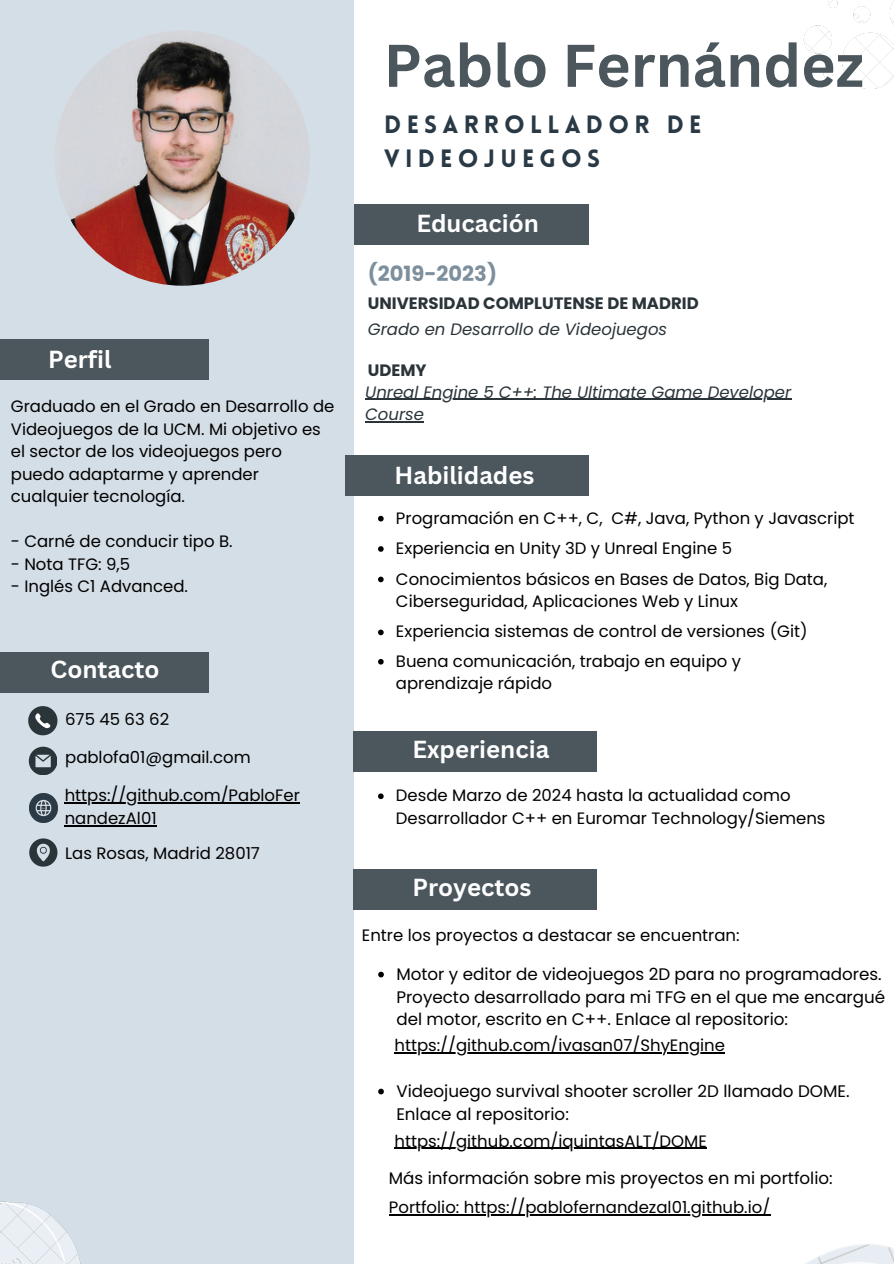
<style>
.page{position:relative;width:894px;height:1264px;background:#fff}
.page>*{position:absolute;margin:0;border:0;box-sizing:border-box;transform-origin:0 0}
.t1{font:700 58.8px "Canva Sans";color:#4b565d}
.t2{font:900 24.45px/33.8px "Lovelo";letter-spacing:.215em;color:#293945}
.t3{font:700 24px "Canva Sans";color:#fff}
.t4{font:700 21px "Poppins";color:#7d8f9d}
.t5{font:16.65px/22.8px "Poppins";color:#000}
.t6{font:16.5px/22.5px "Poppins";color:#000}
.t7{font:italic 16.5px/22.5px "Poppins";color:#2a3439}
.t8{font:700 16.5px "Poppins";color:#2a3439}
</style>
<div class="page">
<div style="left:345px;top:204px;width:243px;height:40px;background:#4b565d"></div>
<div style="left:0;top:0;width:354px;height:1263px;background:#d4dee6"></div>
<div style="left:0;top:340px;width:208px;height:40px;background:#4b565d"></div>
<div style="left:0;top:652px;width:208px;height:41px;background:#4b565d"></div>
<div style="left:345px;top:455px;width:243px;height:41px;background:#4b565d"></div>
<img style="left:498px;top:1147px;width:395px;height:116px">
<img style="left:0;top:1201px;width:81px;height:62px">
<img style="left:54px;top:30px;width:256px;height:256px;border-radius:50%">
<img style="left:803px;top:0;width:90px;height:89px">
<svg style="left:28px;top:706px;width:29px;height:29px"></svg>
<svg style="left:29px;top:746px;width:28px;height:28px"></svg>
<img style="left:29px;top:794px;width:28px;height:28px">
<svg style="left:29px;top:838px;width:28px;height:28px"></svg>
<div style="left:353px;top:868px;width:243px;height:41px;background:#4b565d"></div>
<hr style="left:65px;top:802px;width:235px;height:1px;background:#000">
<hr style="left:65px;top:825px;width:92px;height:1px;background:#000">
<svg style="left:378px;top:516px;width:5px;height:5px"></svg>
<svg style="left:378px;top:546px;width:5px;height:6px"></svg>
<svg style="left:378px;top:576px;width:5px;height:6px"></svg>
<svg style="left:378px;top:629px;width:5px;height:6px"></svg>
<svg style="left:378px;top:659px;width:5px;height:5px"></svg>
<svg style="left:378px;top:971px;width:6px;height:6px"></svg>
<hr style="left:394px;top:1052px;width:330px;height:1px;background:#000">
<svg style="left:378px;top:1088px;width:6px;height:6px"></svg>
<hr style="left:394px;top:1147px;width:312px;height:1px;background:#000">
<hr style="left:389px;top:1214px;width:381px;height:1px;background:#000">
<hr style="left:365px;top:399px;width:426px;height:1px;background:#2a3439">
<hr style="left:365px;top:421px;width:59px;height:1px;background:#2a3439">
<div style="left:353px;top:731px;width:243px;height:41px;background:#4b565d"></div>
<svg style="left:378px;top:793px;width:5px;height:6px"></svg>
<p class="t3" style="left:48px;top:342px;width:65px">Perfil</p>
<p class="t6" style="left:11px;top:395px;width:325px">Graduado en el Grado en Desarrollo de<br>Videojuegos de la UCM. Mi objetivo es el sector de los videojuegos pero puedo adaptarme y aprender cualquier tecnología.</p>
<p class="t6" style="left:11px;top:530px;width:223px">- Carné de conducir tipo B.</p>
<p class="t6" style="left:11px;top:552px;width:121px">- Nota TFG: 9,5</p>
<p class="t6" style="left:11px;top:575px;width:178px">- Inglés C1 Advanced.</p>
<p class="t3" style="left:51px;top:652px;width:110px">Contacto</p>
<p class="t6" style="left:65px;top:708px;width:105px">675 45 63 62</p>
<h2 class="t6" style="left:65px;top:746px;width:187px">pablofa01@gmail.com</h2>
<p class="t6" style="left:65px;top:784px;width:236px">https://github.com/PabloFer</p>
<p class="t6" style="left:65px;top:806px;width:93px">nandezAl01</p>
<p class="t6" style="left:65px;top:841px;width:196px">Las Rosas, Madrid 28017</p>
<h1 class="t1" style="left:383px;top:24px;width:481px">Pablo Fernández</h1>
<h2 class="t2" style="left:384px;top:110px;width:318px">DESARROLLADOR DE<br>VIDEOJUEGOS</h2>
<p class="t3" style="left:416px;top:207px;width:124px">Educación</p>
<p class="t4" style="left:368px;top:259px;width:131px">(2019-2023)</p>
<h2 class="t8" style="left:368px;top:292px;width:332px">UNIVERSIDAD COMPLUTENSE DE MADRID</h2>
<h3 class="t7" style="left:368px;top:317px;width:301px">Grado en Desarrollo de Videojuegos</h3>
<p class="t8" style="left:368px;top:358px;width:60px">UDEMY</p>
<p class="t7" style="left:365px;top:380px;width:427px">Unreal Engine 5 C++: The Ultimate Game Developer<br>Course</p>
<p class="t3" style="left:394px;top:459px;width:141px">Habilidades</p>
<p class="t6" style="left:396px;top:506px;width:460px">Programación en C++, C, C#, Java, Python y Javascript</p>
<p class="t6" style="left:396px;top:537px;width:337px">Experiencia en Unity 3D y Unreal Engine 5</p>
<h2 class="t6" style="left:396px;top:567px;width:432px">Conocimientos básicos en Bases de Datos, Big Data,<br>Ciberseguridad, Aplicaciones Web y Linux</h2>
<p class="t6" style="left:396px;top:620px;width:413px">Experiencia sistemas de control de versiones (Git)</p>
<p class="t6" style="left:396px;top:649px;width:346px">Buena comunicación, trabajo en equipo y aprendizaje rápido</p>
<p class="t3" style="left:412px;top:732px;width:138px">Experiencia</p>
<p class="t6" style="left:396px;top:784px;width:431px">Desde Marzo de 2024 hasta la actualidad como<br>Desarrollador C++ en Euromar Technology/Siemens</p>
<p class="t3" style="left:412px;top:870px;width:121px">Proyectos</p>
<p class="t6" style="left:362px;top:924px;width:379px">Entre los proyectos a destacar se encuentran:</p>
<p class="t5" style="left:396px;top:962px;width:490px">Motor y editor de videojuegos 2D para no programadores.<br>Proyecto desarrollado para mi TFG en el que me encargué del motor, escrito en C++. Enlace al repositorio:</p>
<p class="t6" style="left:394px;top:1034px;width:332px">https://github.com/ivasan07/ShyEngine</p>
<p class="t5" style="left:396px;top:1079px;width:454px">Videojuego survival shooter scroller 2D llamado DOME.<br>Enlace al repositorio:</p>
<h2 class="t6" style="left:394px;top:1129px;width:314px">https://github.com/iquintasALT/DOME</h2>
<h2 class="t5" style="left:388px;top:1166px;width:445px">Más información sobre mis proyectos en mi portfolio:</h2>
<p class="t6" style="left:389px;top:1196px;width:382px">Portfolio: https://pablofernandezal01.github.io/</p>
</div>
